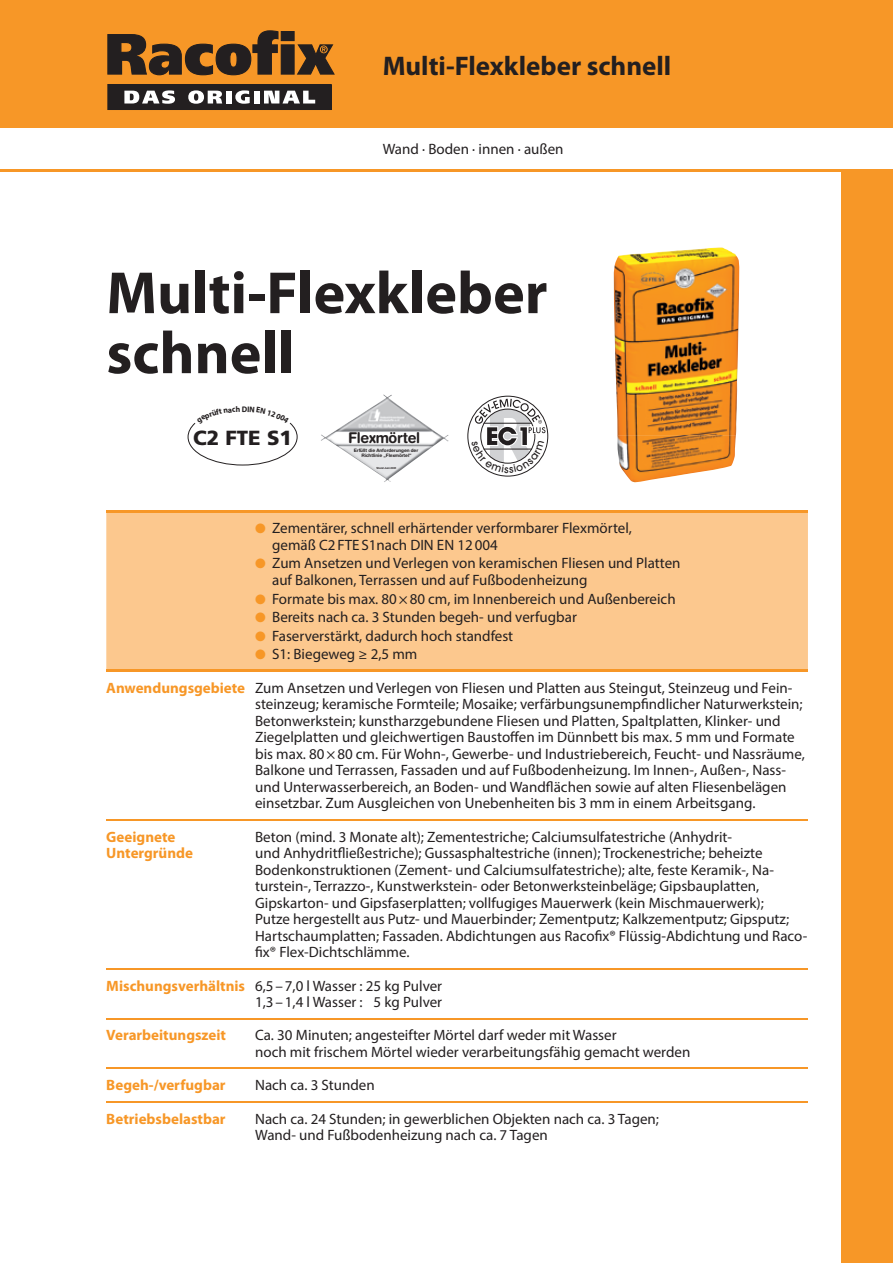
<style>
.page{position:relative;width:893px;height:1263px;background:#fff}
.page>*{position:absolute;margin:0;border:0;box-sizing:border-box;transform-origin:0 0}
.t1{font:700 60px/60px "Myriad Pro";color:#231f20}
.t2{font:700 27px "Myriad Pro";color:#231f20}
.t3{font:900 20.4px "Frutiger LT";color:#231f20}
.t4{font:15px/16.5px "Myriad Pro";color:#231f20}
.t5{font:700 15px/16.5px "Myriad Pro";color:#f79727}
.t6{font:700 15px "Helvetica Rounded";letter-spacing:-.02em;color:#231f20;scale:.96 1}
.t7{font:700 4.65px/5.2px "Helvetica Rounded";letter-spacing:-.02em;color:#231f20;text-align:center}
.t8{font:700 2.85px "Helvetica Rounded";letter-spacing:-.02em;color:#231f20;scale:.95 1}
.s1{color:#f79727}
.s2{font-weight:700;color:#f79727}
</style>
<div class="page">
<div style="left:0;top:0;width:893px;height:128px;background:#f79727"></div>
<svg style="left:107px;top:84px;width:225px;height:26px;background:#575455"></svg>
<svg style="left:107px;top:30px;width:228px;height:45px"></svg>
<div style="left:842px;top:170px;width:51px;height:1093px;background:#f79727"></div>
<hr style="left:0;top:169px;width:893px;height:2px;background:#f79727">
<img style="left:614px;top:247px;width:125px;height:188px">
<img style="left:617px;top:435px;width:119px;height:47px">
<img style="left:321px;top:394px;width:128px;height:88px">
<div style="left:467px;top:396px;width:81px;height:80px;border:1px solid #231f20;border-radius:50%"></div>
<div style="left:106px;top:512px;width:702px;height:158px;background:#fcc88e"></div>
<hr style="left:106px;top:510px;width:149px;height:2px;background:#f79727">
<hr style="left:255px;top:510px;width:553px;height:2px;background:#f79727">
<hr style="left:106px;top:670px;width:149px;height:2px;background:#f79727">
<hr style="left:255px;top:670px;width:553px;height:2px;background:#f79727">
<hr style="left:106px;top:819px;width:149px;height:1px;background:#f79727">
<hr style="left:255px;top:819px;width:553px;height:1px;background:#f79727">
<hr style="left:106px;top:968px;width:149px;height:1px;background:#f79727">
<hr style="left:255px;top:968px;width:553px;height:1px;background:#f79727">
<hr style="left:106px;top:1018px;width:149px;height:1px;background:#f79727">
<hr style="left:255px;top:1018px;width:553px;height:1px;background:#f79727">
<hr style="left:106px;top:1068px;width:149px;height:1px;background:#f79727">
<hr style="left:255px;top:1068px;width:553px;height:1px;background:#f79727">
<hr style="left:106px;top:1101px;width:149px;height:1px;background:#f79727">
<hr style="left:255px;top:1101px;width:553px;height:1px;background:#f79727">
<svg style="left:471px;top:399px;width:75px;height:74px"></svg>
<svg style="left:187px;top:422px;width:111px;height:44px"></svg>
<h2 class="t2" style="left:383px;top:48px;width:290px">Multi-Flexkleber schnell</h2>
<p class="t4" style="left:383px;top:140px;width:182px">Wand · Boden · innen · außen</p>
<h1 class="t1" style="left:106px;top:261px;width:443px">Multi-Flexkleber schnell</h1>
<h3 class="t3" style="left:193px;top:425px;width:100px">C2 FTE S1</h3>
<p class="t6" style="left:348px;top:429px;width:77px">Flexmörtel</p>
<p class="t7" style="left:354px;top:447px;width:66px">Erfüllt die Anforderungen der<br>Richtlinie „Flexmörtel“</p>
<p class="t8" style="left:376px;top:466px;width:23px">Stand Juni 2001</p>
<p class="t4" style="left:272px;top:520px;width:361px;text-indent:-17px"><span class="s1">●</span> Zementärer, schnell erhärtender verformbarer Flexmörtel, gemäß C2 FTE S1nach DIN EN 12 004</p>
<p class="t4" style="left:272px;top:555px;width:410px;text-indent:-17px"><span class="s1">●</span> Zum Ansetzen und Verlegen von keramischen Fliesen und Platten auf Balkonen, Terrassen und auf Fußbodenheizung</p>
<p class="t4" style="left:255px;top:590px;width:422px"><span class="s1">●</span> Formate bis max. 80 × 80 cm, im Innenbereich und Außenbereich</p>
<p class="t4" style="left:255px;top:609px;width:323px"><span class="s1">●</span> Bereits nach ca. 3 Stunden begeh- und verfugbar</p>
<p class="t4" style="left:255px;top:627px;width:260px"><span class="s1">●</span> Faserverstärkt, dadurch hoch standfest</p>
<p class="t4" style="left:255px;top:646px;width:164px"><span class="s1">●</span> S1: Biegeweg ≥ 2,5 mm</p>
<p class="t4" style="left:255px;top:679px;width:551px;text-indent:-149px"><span class="s2">Anwendungsgebiete</span> Zum Ansetzen und Verlegen von Fliesen und Platten aus Steingut, Steinzeug und Fein&shy;steinzeug; keramische Formteile; Mosaike; verfärbungsunempfindlicher Naturwerkstein; Betonwerkstein; kunstharzgebundene Fliesen und Platten, Spaltplatten, Klinker- und Ziegelplatten und gleichwertigen Baustoffen im Dünnbett bis max. 5 mm und Formate bis max. 80 × 80 cm. Für Wohn-, Gewerbe- und Industriebereich, Feucht- und Nassräume, Balkone und Terrassen, Fassaden und auf Fußbodenheizung. Im Innen-, Außen-, Nass&shy;und Unterwasserbereich, an Boden- und Wandflächen sowie auf alten Fliesenbelägen einsetzbar. Zum Ausgleichen von Unebenheiten bis 3 mm in einem Arbeitsgang.</p>
<p class="t5" style="left:106px;top:828px;width:88px">Geeignete<br>Untergründe</p>
<p class="t4" style="left:255px;top:828px;width:554px">Beton (mind. 3 Monate alt); Zementestriche; Calciumsulfatestriche (Anhydrit-<br>und Anhydritfließestriche); Gussasphaltestriche (innen); Trockenestriche; beheizte Bodenkonstruktionen (Zement- und Calciumsulfatestriche); alte, feste Keramik-, Na&shy;turstein-, Terrazzo-, Kunstwerkstein- oder Betonwerksteinbeläge; Gipsbauplatten, Gipskarton- und Gipsfaserplatten; vollfugiges Mauerwerk (kein Mischmauerwerk);<br>Putze hergestellt aus Putz- und Mauerbinder; Zementputz; Kalkzementputz; Gipsputz; Hartschaum platten; Fassaden. Abdichtungen aus Racofix® Flüssig-Abdichtung und Raco&shy;fix® Flex-Dichtschlämme.</p>
<p class="t4" style="left:106px;top:977px;width:337px;text-align:right"><span class="s2">Mischungsverhältnis</span> 6,5 – 7,0 l Wasser : 25 kg Pulver<br>1,3 – 1,4 l Wasser : 5 kg Pulver</p>
<p class="t5" style="left:106px;top:1027px;width:121px">Verarbeitungszeit</p>
<p class="t4" style="left:255px;top:1027px;width:437px">Ca. 30 Minuten; angesteifter Mörtel darf weder mit Wasser<br>noch mit frischem Mörtel wieder verarbeitungsfähig gemacht werden</p>
<p class="t5" style="left:106px;top:1076px;width:121px">Begeh-/verfugbar</p>
<p class="t4" style="left:255px;top:1077px;width:121px">Nach ca. 3 Stunden</p>
<p class="t5" style="left:106px;top:1110px;width:121px">Betriebsbelastbar</p>
<p class="t4" style="left:255px;top:1110px;width:405px">Nach ca. 24 Stunden; in gewerblichen Objekten nach ca. 3 Tagen;<br>Wand- und Fußbodenheizung nach ca. 7 Tagen</p>
</div>
